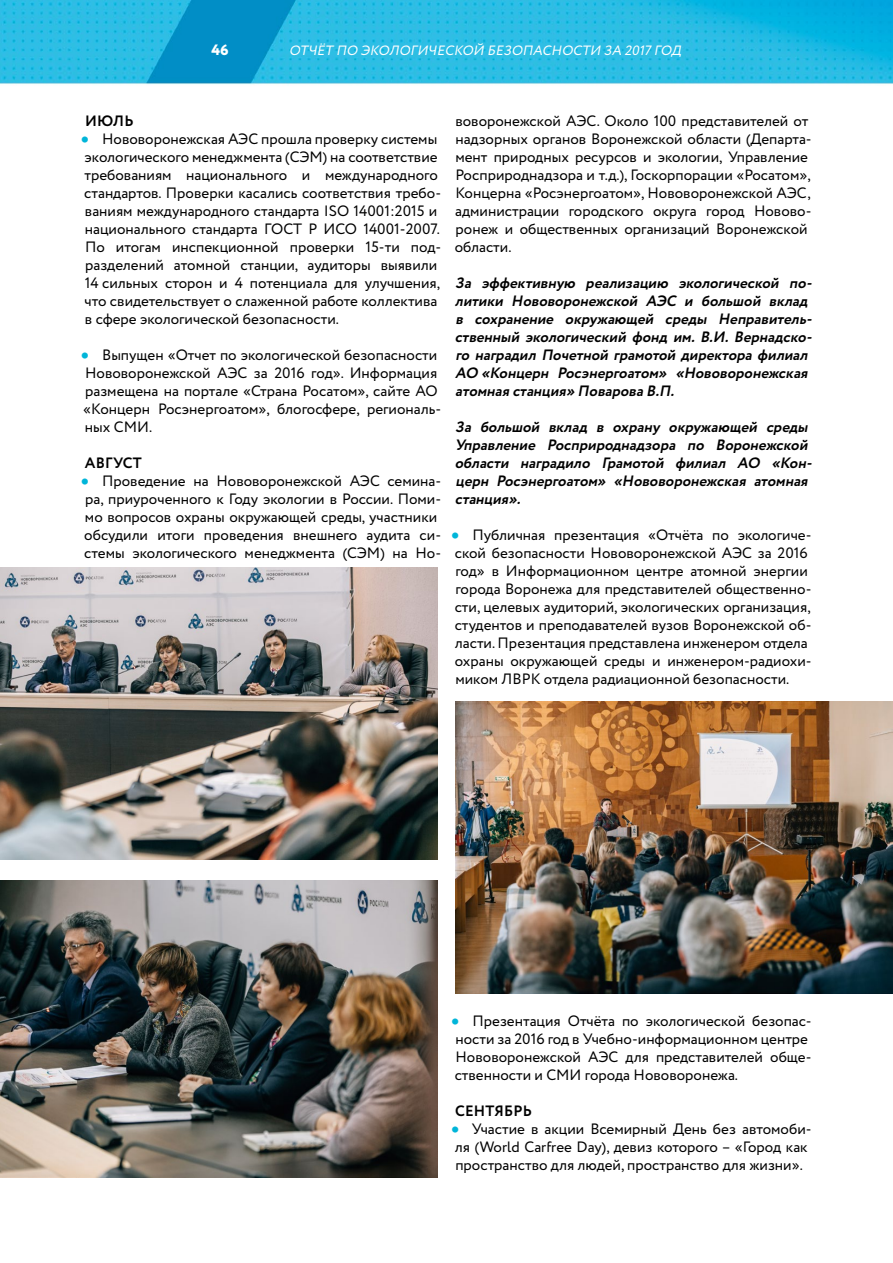
<style>
.page{position:relative;width:893px;height:1263px;background:#fff}
.page>*{position:absolute;margin:0;border:0;box-sizing:border-box;transform-origin:0 0}
.t1{font:15px/18px "Circe";color:#000}
.t2{font:italic 700 15px/18px "Circe";color:#000}
.t3{font:700 15px "Circe";letter-spacing:.01em;color:#000}
.t4{font:800 15px "Circe";color:#fff}
.t5{font:italic 13.5px "Circe";color:#fff}
.s1{font-size:36px;color:#00b5d9}
</style>
<div class="page">
<img style="left:0;top:0;width:893px;height:1178px">
<img style="left:0;top:567px;width:437px;height:292px">
<img style="left:0;top:880px;width:437px;height:298px">
<img style="left:455px;top:702px;width:438px;height:291px">
<p class="t4" style="left:212px;top:40px;width:19px">46</p>
<p class="t5" style="left:289px;top:42px;width:397px">ОТЧЁТ ПО ЭКОЛОГИЧЕСКОЙ БЕЗОПАСНОСТИ ЗА 2017 ГОД</p>
<p class="t3" style="left:85px;top:111px;width:50px">ИЮЛЬ</p>
<p class="t1" style="left:81px;top:130px;width:362px"><span class="s1">•</span> Нововоронежская АЭС прошла проверку системы экологического менеджмента (СЭМ) на соответствие требованиям национального и международного стандартов. Проверки касались соответствия требо&shy;ваниям международного стандарта ISO 14001:2015 и национального стандарта ГОСТ Р ИСО 14001-2007.<br>По итогам инспекционной проверки 15-ти под&shy;разделений атомной станции, аудиторы выявили 14 сильных сторон и 4 потенциала для улучшения, что свидетельствует о слаженной работе коллектива в сфере экологической безопасности.</p>
<p class="t1" style="left:81px;top:346px;width:362px"><span class="s1">•</span> Выпущен «Отчет по экологической безопасности Нововоронежской АЭС за 2016 год». Информация размещена на портале «Страна Росатом», сайте АО «Концерн Росэнергоатом», блогосфере, региональ&shy;ных СМИ.</p>
<p class="t3" style="left:85px;top:453px;width:58px">АВГУСТ</p>
<p class="t1" style="left:81px;top:472px;width:362px"><span class="s1">•</span> Проведение на Нововоронежской АЭС семина&shy;ра, приуроченного к Году экологии в России. Поми&shy;мо вопросов охраны окружающей среды, участники обсудили итоги проведения внешнего аудита си&shy;стемы экологического менеджмента (СЭМ) на Но-</p>
<p class="t1" style="left:455px;top:112px;width:358px">воворонежской АЭС. Около 100 представителей от надзорных органов Воронежской области (Департа&shy;мент природных ресурсов и экологии, Управление Росприроднадзора и т.д.), Госкорпорации «Росатом», Концерна «Росэнергоатом», Нововоронежской АЭС, администрации городского округа город Новово&shy;ронеж и общественных организаций Воронежской области.</p>
<p class="t2" style="left:455px;top:275px;width:362px">За эффективную реализацию экологической по&shy;литики Нововоронежской АЭС и большой вклад в сохранение окружающей среды Неправитель&shy;ственный экологический фонд им. В.И. Вернадско&shy;го наградил Почетной грамотой директора филиал АО «Концерн Росэнергоатом» «Нововоронежская атомная станция» ПовароваВ.П.</p>
<p class="t2" style="left:455px;top:419px;width:362px">За большой вклад в охрану окружающей среды Управление Росприроднадзора по Воронежской области наградило Грамотой филиал АО «Кон&shy;церн Росэнергоатом» «Нововоронежская атомная станция».</p>
<p class="t1" style="left:451px;top:526px;width:362px"><span class="s1">•</span> Публичная презентация «Отчёта по экологиче&shy;ской безопасности Нововоронежской АЭС за 2016 год» в Информационном центре атомной энергии города Воронежа для представителей общественно&shy;сти, целевых аудиторий, экологических организация, студентов и преподавателей вузов Воронежской об&shy;ласти. Презентация представлена инженером отдела охраны окружающей среды и инженером-радиохи&shy;миком ЛВРК отдела радиационной безопасности.</p>
<p class="t1" style="left:451px;top:1012px;width:362px"><span class="s1">•</span> Презентация Отчёта по экологической безопас&shy;ности за 2016 год в Учебно-информационном центре Нововоронежской АЭС для представителей обще&shy;ственности и СМИ города Нововоронежа.</p>
<p class="t3" style="left:455px;top:1101px;width:78px">СЕНТЯБРЬ</p>
<p class="t1" style="left:451px;top:1120px;width:362px"><span class="s1">•</span> Участие в акции Всемирный День без автомоби&shy;ля (World Carfree Day), девиз которого – «Город как пространство для людей, пространство для жизни».</p>
</div>
